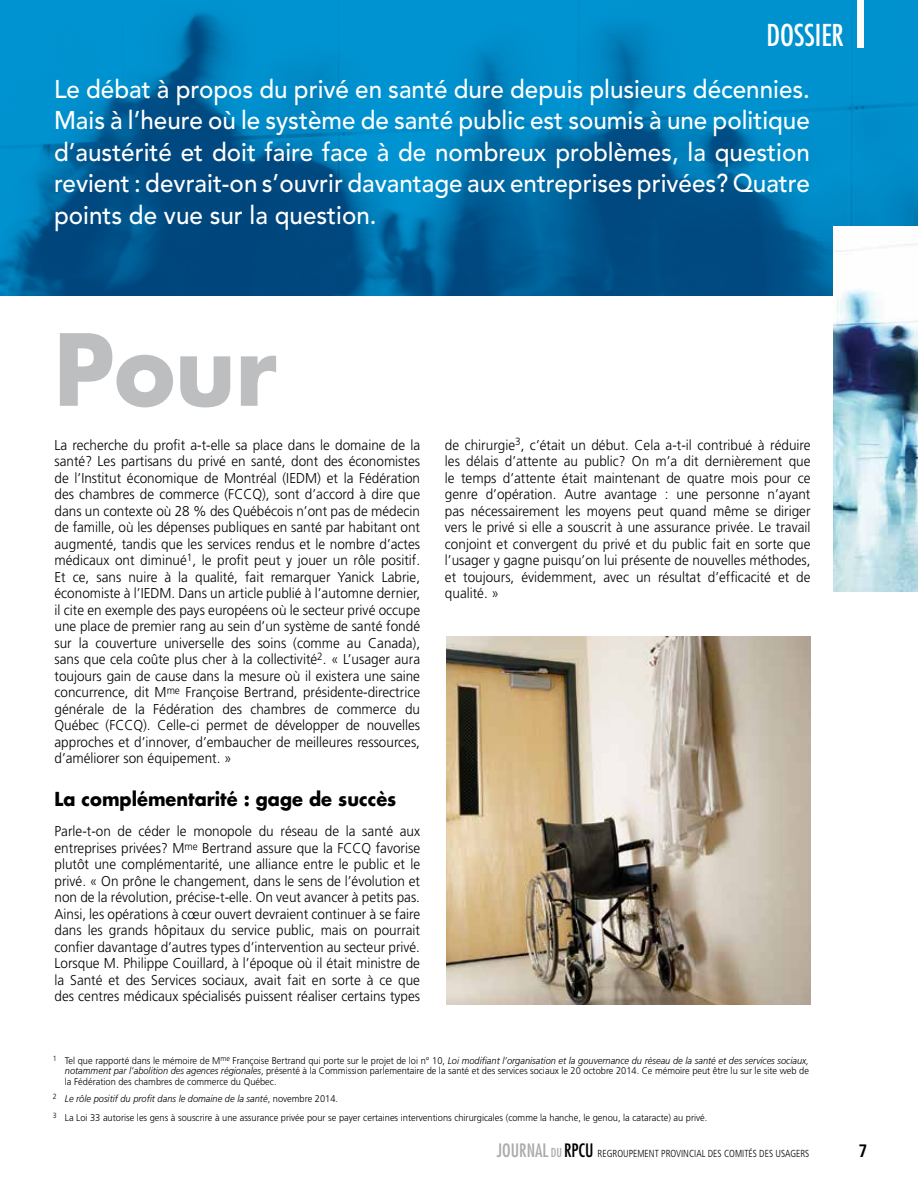
<style>
.page{position:relative;width:918px;height:1188px;background:#fff}
.page>*{position:absolute;margin:0;border:0;box-sizing:border-box;transform-origin:0 0}
.t1{font:700 96.3px "Futura";color:#bcbec0;scale:.95 1}
.t2{font:condensed 29.4px "Futura";color:#fff}
.t3{font:500 25.5px/31.5px "Avenir";color:#fff;text-align:justify;scale:.95 1}
.t4{font:700 18.75px "Futura";color:#000;scale:.95 1}
.t5{font:700 condensed 18px "Frutiger";color:#000;scale:.95 1}
.t6{font:300 14.25px/16.5px "Frutiger";color:#000;text-align:justify;scale:.95 1}
.t7{font:300 condensed 10.2px "Frutiger";color:#000;scale:.95 1}
.t8{font:300 9.75px/10.5px "Frutiger";color:#000;text-align:justify;scale:.95 1}
.s1{font-style:italic}
.s2{font-family:"Futura";font-weight:400;font-size:18px;color:#a9abae}
.s3{font-family:"Futura";font-weight:400;font-size:12px;color:#a9abae}
.s4{font-family:"Futura";font-weight:400;font-size:18px}
</style>
<div class="page">
<img style="left:0;top:0;width:918px;height:296px">
<div style="left:858px;top:0;width:6px;height:48px;background:#fff"></div>
<img style="left:446px;top:636px;width:365px;height:369px">
<img style="left:834px;top:227px;width:84px;height:365px">
<h2 class="t2" style="left:766px;top:17px;width:79px">DOSSIER</h2>
<p class="t3" style="left:54px;top:74px;width:797px">Le débat à propos du privé en santé dure depuis plusieurs décennies.<br>Mais à l’heure où le système de santé public est soumis à une politique d’austérité et doit faire face à de nombreux problèmes, la question revient : devrait-on s’ouvrir davantage aux entreprises privées? Quatre points de vue sur la question.</p>
<h1 class="t1" style="left:54px;top:303px;width:236px">Pour</h1>
<p class="t6" style="left:55px;top:437px;width:386px">La recherche du profit a-t-elle sa place dans le domaine de la santé? Les partisans du privé en santé, dont des économistes de l’Institut économique de Montréal (IEDM) et la Fédération des chambres de commerce (FCCQ), sont d’accord à dire que dans un contexte où 28 % des Québécois n’ont pas de médecin de famille, où les dépenses publiques en santé par habitant ont augmenté, tandis que les services rendus et le nombre d’actes médicaux ont diminué<sup>1</sup>, le profit peut y jouer un rôle positif.<br>Et ce, sans nuire à la qualité, fait remarquer Yanick Labrie, économiste à l’IEDM. Dans un article publié à l’automne dernier, il cite en exemple des pays européens où le secteur privé occupe une place de premier rang au sein d’un système de santé fondé sur la couverture universelle des soins (comme au Canada), sans que cela coûte plus cher à la collectivité<sup>2</sup>. « L’usager aura toujours gain de cause dans la mesure où il existera une saine concurrence, dit M<sup>me</sup> Françoise Bertrand, présidente-directrice générale de la Fédération des chambres de commerce du Québec (FCCQ). Celle-ci permet de développer de nouvelles approches et d’innover, d’embaucher de meilleures ressources, d’améliorer son équipement. »</p>
<h3 class="t4" style="left:55px;top:786px;width:361px">La complémentarité : gage de succès</h3>
<p class="t6" style="left:55px;top:823px;width:386px">Parle-t-on de céder le monopole du réseau de la santé aux entreprises privées? M<sup>me</sup> Bertrand assure que la FCCQ favorise plutôt une complémentarité, une alliance entre le public et le privé. « On prône le changement, dans le sens de l’évolution et non de la révolution, précise-t-elle. On veut avancer à petits pas.<br>Ainsi, les opérations à cœur ouvert devraient continuer à se faire dans les grands hôpitaux du service public, mais on pourrait confier davantage d’autres types d’intervention au secteur privé.<br>Lorsque M. Philippe Couillard, à l’époque où il était ministre de la Santé et des Services sociaux, avait fait en sorte à ce que des centres médicaux spécialisés puissent réaliser certains types</p>
<p class="t6" style="left:445px;top:437px;width:386px">de chirurgie<sup>3</sup>, c’était un début. Cela a-t-il contribué à réduire les délais d’attente au public? On m’a dit dernièrement que le temps d’attente était maintenant de quatre mois pour ce genre d’opération. Autre avantage : une personne n’ayant pas nécessairement les moyens peut quand même se diriger vers le privé si elle a souscrit à une assurance privée. Le travail conjoint et convergent du privé et du public fait en sorte que l’usager y gagne puisqu’on lui présente de nouvelles méthodes, et toujours, évidemment, avec un résultat d’efficacité et de qualité. »</p>
<p class="t8" style="left:65px;top:1055px;width:785px;text-indent:-12px"><sup>1</sup> Tel que rapporté dans le mémoire de M<sup>me</sup> Françoise Bertrand qui porte sur le projet de loi n° 10, <span class="s1">Loi modifiant l’organisation et la gouvernance du réseau de la santé et des services sociaux, notamment par l’abolition des agences régionales</span>, présenté à la Commission parlementaire de la santé et des services sociaux le 20 octobre 2014. Ce mémoire peut être lu sur le site web de la Fédération des chambres de commerce du Québec.</p>
<p class="t8" style="left:53px;top:1089px;width:691px;line-height:18.8px"><sup>2</sup> <span class="s1">Le rôle positif du profit dans le domaine de la santé</span>, novembre 2014.<br><sup>3</sup> La Loi 33 autorise les gens à souscrire à une assurance privée pour se payer certaines interventions chirurgicales (comme la hanche, le genou, la cataracte) au privé.</p>
<p class="t7" style="left:497px;top:1148px;width:331px"><span class="s2">JOURNAL</span> <span class="s3">DU</span> <span class="s4">RPCU</span> REGROUPEMENT PROVINCIAL DES COMITÉS DES USAGERS</p>
<p class="t5" style="left:858px;top:1140px;width:11px">7</p>
</div>
